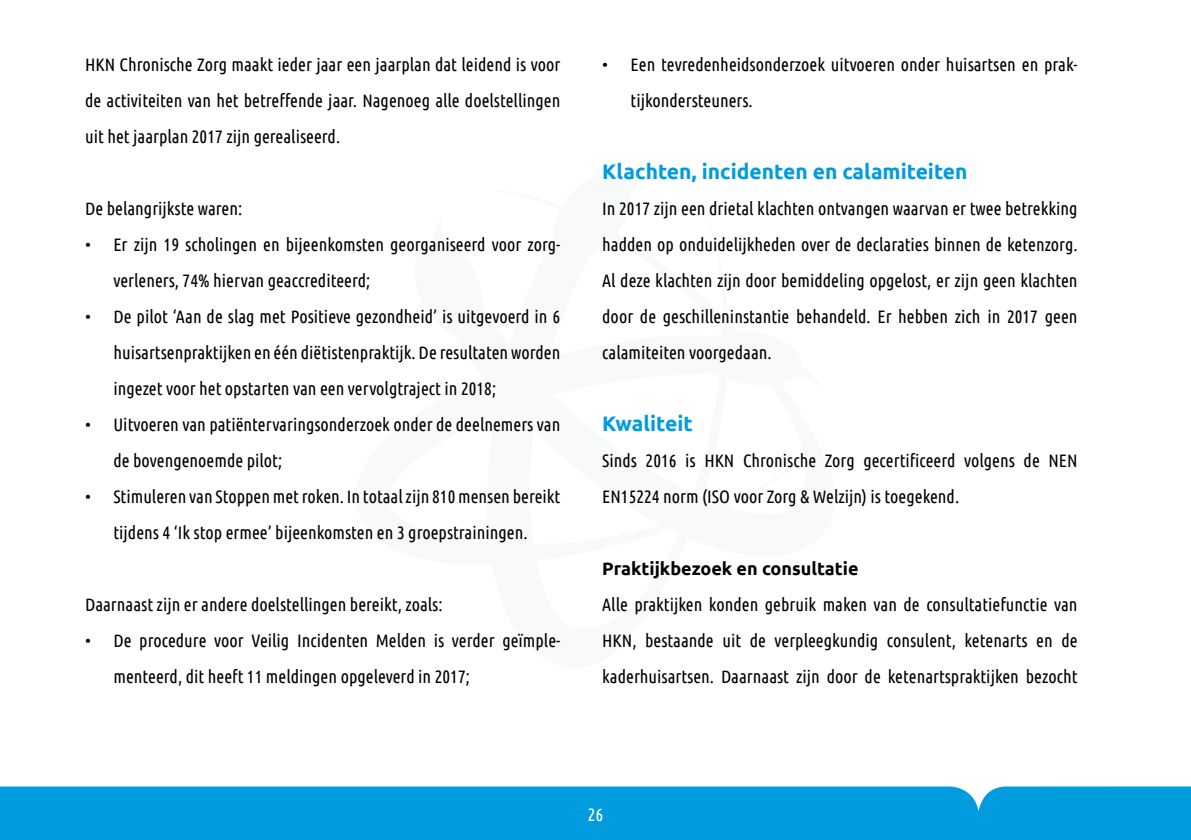
<style>
.page{position:relative;width:1191px;height:840px;background:#fff}
.page>*{position:absolute;margin:0;border:0;box-sizing:border-box;transform-origin:0 0}
.t1{font:700 21px "Ubuntu";color:#009cde}
.t2{font:18px/36px "Ubuntu Condensed";color:#000}
.t3{font:700 18px "Ubuntu";color:#000}
.t4{font:18px "Ubuntu Condensed";color:#fff}
</style>
<div class="page">
<div style="left:0;top:786px;width:1190px;height:53px;background:#009cde"></div>
<svg style="left:1190px;top:786px;width:1px;height:53px"></svg>
<p class="t2" style="left:85px;top:46px;width:477px;text-align:justify">HKN Chronische Zorg maakt ieder jaar een jaarplan dat leidend is voor de activiteiten van het betreffende jaar. Nagenoeg alle doelstellingen uit het jaarplan 2017 zijn gerealiseerd.</p>
<p class="t2" style="left:85px;top:190px;width:159px">De belangrijkste waren:</p>
<p class="t2" style="left:113px;top:226px;width:448px;text-indent:-28px">• Er zijn 19 scholingen en bijeenkomsten georganiseerd voor zorg&shy;verleners, 74% hiervan geaccrediteerd;</p>
<p class="t2" style="left:113px;top:298px;width:448px;text-align:justify;text-indent:-28px">• De pilot ‘Aan de slag met Positieve gezondheid’ is uitgevoerd in 6 huisartsenpraktijken en één diëtistenpraktijk. De resultaten worden ingezet voor het opstarten van een vervolgtraject in 2018;</p>
<p class="t2" style="left:113px;top:406px;width:448px;text-indent:-28px">• Uitvoeren van patiëntervaringsonderzoek onder de deelnemers van de bovengenoemde pilot;</p>
<p class="t2" style="left:85px;top:478px;width:477px;text-align:center">• Stimuleren van Stoppen met roken. In totaal zijn 810 mensen bereikt tijdens 4 ‘Ik stop ermee’ bijeenkomsten en 3 groepstrainingen.</p>
<p class="t2" style="left:85px;top:586px;width:359px">Daarnaast zijn er andere doelstellingen bereikt, zoals:</p>
<p class="t2" style="left:113px;top:622px;width:448px;text-indent:-28px">• De procedure voor Veilig Incidenten Melden is verder geïmple&shy;menteerd, dit heeft 11 meldingen opgeleverd in 2017;</p>
<p class="t2" style="left:630px;top:46px;width:448px;text-indent:-28px">• Een tevredenheidsonderzoek uitvoeren onder huisartsen en prak&shy;tijkondersteuners.</p>
<p class="t1" style="left:602px;top:158px;width:367px">Klachten, incidenten en calamiteiten</p>
<p class="t2" style="left:602px;top:190px;width:477px;text-align:justify">In 2017 zijn een drietal klachten ontvangen waarvan er twee betrekking hadden op onduidelijkheden over de declaraties binnen de ketenzorg.<br>Al deze klachten zijn door bemiddeling opgelost, er zijn geen klachten door de geschilleninstantie behandeld. Er hebben zich in 2017 geen calamiteiten voorgedaan.</p>
<p class="t1" style="left:602px;top:410px;width:92px">Kwaliteit</p>
<p class="t2" style="left:602px;top:442px;width:477px">Sinds 2016 is HKN Chronische Zorg gecertificeerd volgens de NEN<br>EN15224 norm (ISO voor Zorg &amp; Welzijn) is toegekend.</p>
<p class="t3" style="left:602px;top:557px;width:258px">Praktijkbezoek en consultatie</p>
<p class="t2" style="left:602px;top:586px;width:477px;text-align:justify">Alle praktijken konden gebruik maken van de consultatiefunctie van HKN, bestaande uit de verpleegkundig consulent, ketenarts en de kaderhuisartsen. Daarnaast zijn door de ketenartspraktijken bezocht</p>
<p class="t4" style="left:588px;top:802px;width:17px">26</p>
</div>
